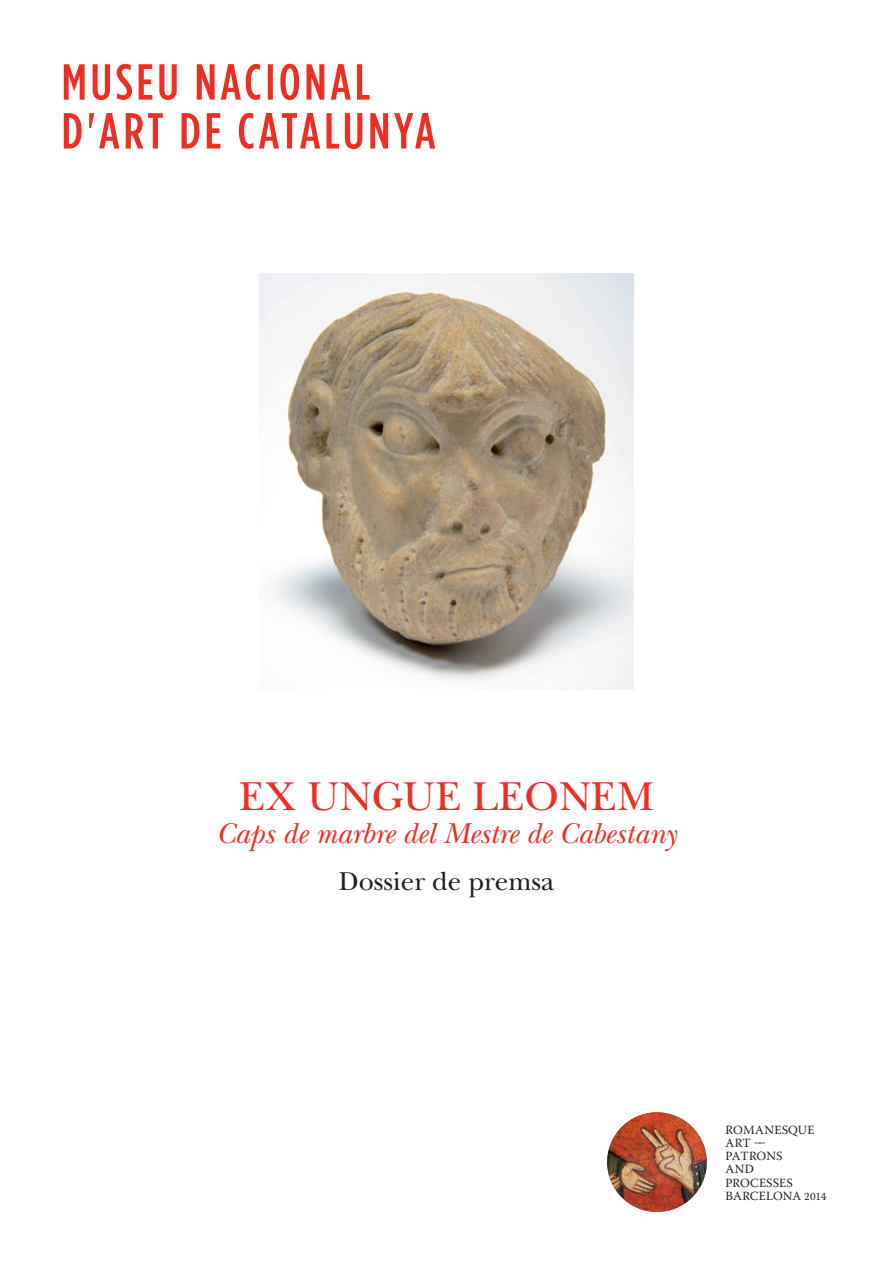
<style>
.page{position:relative;width:893px;height:1263px;background:#fff}
.page>*{position:absolute;margin:0;border:0;box-sizing:border-box;transform-origin:0 0}
.t1{font:42px "New Baskerville";color:#ee2e22}
.t2{font:italic 30px "New Baskerville";color:#ee2e22}
.t3{font:27px "New Baskerville";color:#231f20}
.t4{font:12.45px/13.4px "Warnock Pro";letter-spacing:.01em;color:#231f20}
.s1{font-size:11.25px}
</style>
<div class="page">
<svg style="left:64px;top:64px;width:371px;height:85px"></svg>
<img style="left:260px;top:273px;width:373px;height:416px">
<img style="left:607px;top:1112px;width:100px;height:100px;border-radius:50px">
<p class="t1" style="left:239px;top:772px;width:416px">EX UNGUE LEONEM</p>
<p class="t2" style="left:216px;top:815px;width:462px">Caps de marbre del Mestre de Cabestany</p>
<p class="t3" style="left:339px;top:865px;width:217px">Dossier de premsa</p>
<p class="t4" style="left:726px;top:1122px;width:91px">ROMANESQUE<br>ART ––</p>
<p class="t4" style="left:726px;top:1149px;width:58px">PATRONS</p>
<p class="t4" style="left:726px;top:1162px;width:30px">AND</p>
<p class="t4" style="left:726px;top:1176px;width:69px">PROCESSES</p>
<p class="t4" style="left:726px;top:1189px;width:102px">BARCELONA <span class="s1">2014</span></p>
</div>
